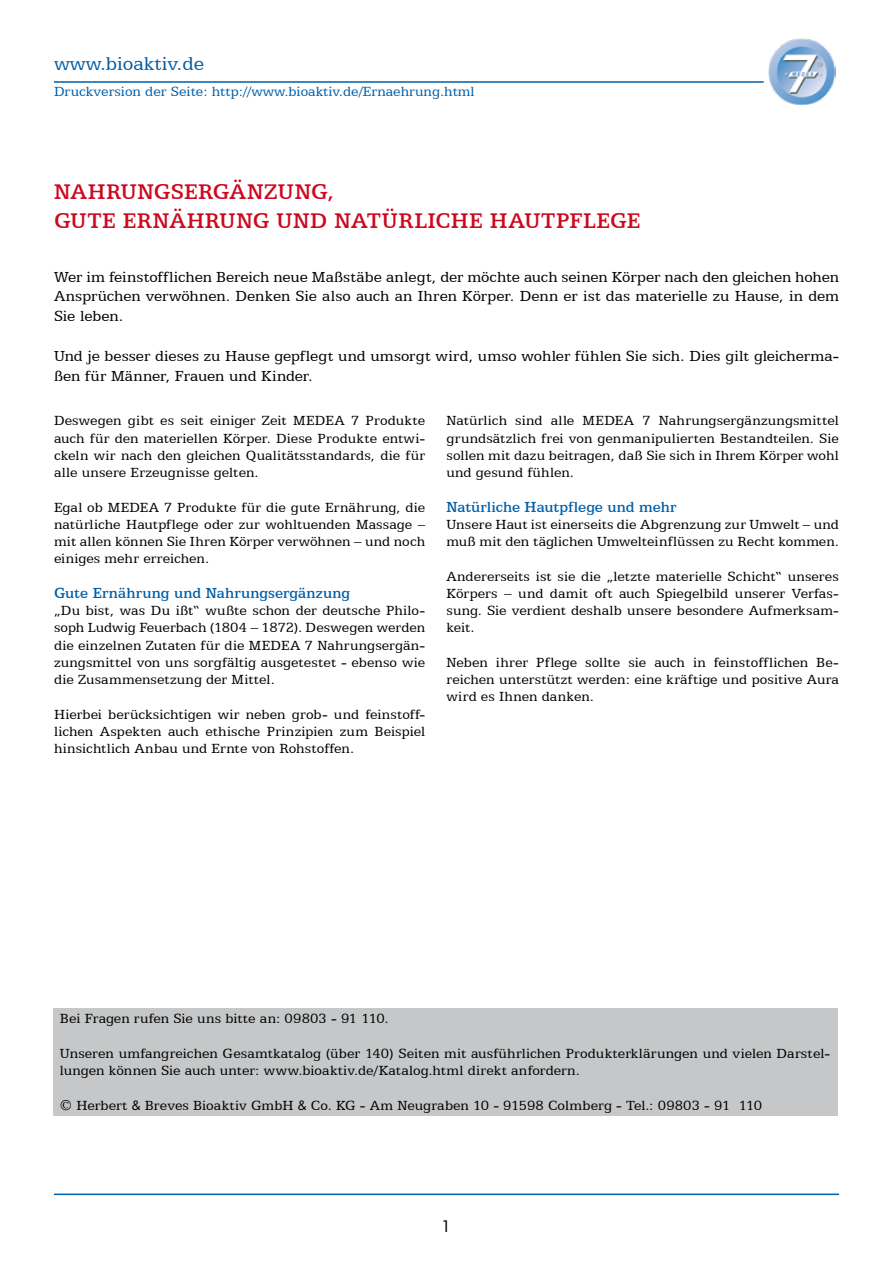
<style>
.page{position:relative;width:893px;height:1263px;background:#fff}
.page>*{position:absolute;margin:0;border:0;box-sizing:border-box;transform-origin:0 0}
.t1{font:500 24px/28.8px "Egyptian 505 BT";letter-spacing:.025em;color:#cd071e}
.t2{font:21px "Egyptian 505 BT";color:#005ea8}
.t3{font:16.5px/19.8px "Egyptian 505 BT";letter-spacing:-.005em;color:#000;text-align:justify}
.t4{font:500 16.5px "Egyptian 505 BT";letter-spacing:-.01em;color:#005ea8}
.t5{font:16.5px "Futura BT";color:#000}
.t6{font:15px/17.2px "Egyptian 505 BT";color:#000;text-align:justify}
.t7{font:15px "Egyptian 505 BT";color:#005ea8}
.s1{font-family:"Futura BT";font-size:13.5px}
</style>
<div class="page">
<hr style="left:54px;top:81px;width:710px;height:2px;background:#005ea8">
<img style="left:768px;top:38px;width:67px;height:67px">
<hr style="left:54px;top:1193px;width:785px;height:2px;background:#005ea8">
<div style="left:53px;top:1008px;width:785px;height:108px;background:#c6c7c8"></div>
<h2 class="t2" style="left:54px;top:51px;width:152px">www.bioaktiv.de</h2>
<p class="t7" style="left:54px;top:83px;width:422px">Druckversion der Seite: http://www.bioaktiv.de/Ernaehrung.html</p>
<h1 class="t1" style="left:54px;top:177px;width:588px">Nahrungsergänzung,<br>gute Ernährung und natürliche Hautpflege</h1>
<p class="t3" style="left:54px;top:266px;width:786px">Wer im feinstofflichen Bereich neue Maßstäbe anlegt, der möchte auch seinen Körper nach den gleichen hohen Ansprüchen verwöhnen. Denken Sie also auch an Ihren Körper. Denn er ist das materielle zu Hause, in dem Sie leben.</p>
<p class="t3" style="left:54px;top:345px;width:786px">Und je besser dieses zu Hause gepflegt und umsorgt wird, umso wohler fühlen Sie sich. Dies gilt gleicherma&shy;ßen für Männer, Frauen und Kinder.</p>
<p class="t6" style="left:54px;top:412px;width:373px">Deswegen gibt es seit einiger Zeit MEDEA 7 Produkte auch für den materiellen Körper. Diese Produkte entwi&shy;ckeln wir nach den gleichen Qualitätsstandards, die für alle unsere Erzeugnisse gelten.</p>
<p class="t6" style="left:54px;top:498px;width:373px">Egal ob MEDEA 7 Produkte für die gute Ernährung, die natürliche Hautpflege oder zur wohltuenden Massage – mit allen können Sie Ihren Körper verwöhnen – und noch einiges mehr erreichen.</p>
<p class="t4" style="left:54px;top:583px;width:298px">Gute Ernährung und Nahrungsergänzung</p>
<p class="t6" style="left:54px;top:602px;width:373px">„Du bist, was Du ißt“ wußte schon der deutsche Philo&shy;soph Ludwig Feuerbach (1804 – 1872). Deswegen werden die einzelnen Zutaten für die MEDEA 7 Nahrungsergän&shy;zungsmittel von uns sorgfältig ausgetestet - ebenso wie die Zusammensetzung der Mittel.</p>
<p class="t6" style="left:54px;top:705px;width:373px">Hierbei berücksichtigen wir neben grob- und feinstoff&shy;lichen Aspekten auch ethische Prinzipien zum Beispiel hinsichtlich Anbau und Ernte von Rohstoffen.</p>
<p class="t6" style="left:446px;top:412px;width:394px">Natürlich sind alle MEDEA 7 Nahrungsergänzungsmittel grundsätzlich frei von genmanipulierten Bestandteilen. Sie sollen mit dazu beitragen, daß Sie sich in Ihrem Körper wohl und gesund fühlen.</p>
<p class="t4" style="left:446px;top:497px;width:231px">Natürliche Hautpflege und mehr</p>
<p class="t6" style="left:446px;top:515px;width:394px">Unsere Haut ist einerseits die Abgrenzung zur Umwelt – und muß mit den täglichen Umwelteinflüssen zu Recht kommen.</p>
<p class="t6" style="left:446px;top:567px;width:394px">Andererseits ist sie die „letzte materielle Schicht“ unseres Körpers – und damit oft auch Spiegelbild unserer Verfas&shy;sung. Sie verdient deshalb unsere besondere Aufmerksam&shy;keit.</p>
<p class="t6" style="left:446px;top:653px;width:394px">Neben ihrer Pflege sollte sie auch in feinstofflichen Be&shy;reichen unterstützt werden: eine kräftige und positive Aura wird es Ihnen danken.</p>
<p class="t6" style="left:60px;top:1010px;width:330px">Bei Fragen rufen Sie uns bitte an: 09803 - 91 110.</p>
<p class="t6" style="left:60px;top:1044px;width:772px">Unseren umfangreichen Gesamtkatalog (über 140) Seiten mit ausführlichen Produkterklärungen und vielen Darstel&shy;lungen können Sie auch unter: www.bioaktiv.de/Katalog.html direkt anfordern.</p>
<p class="t6" style="left:60px;top:1096px;width:704px">© Herbert <span class="s1">&amp;</span> Breves Bioaktiv GmbH <span class="s1">&amp;</span> Co. KG - Am Neugraben 10 - 91598 Colmberg - Tel.: 09803 - 91 110</p>
<p class="t5" style="left:441px;top:1216px;width:11px">1</p>
</div>
